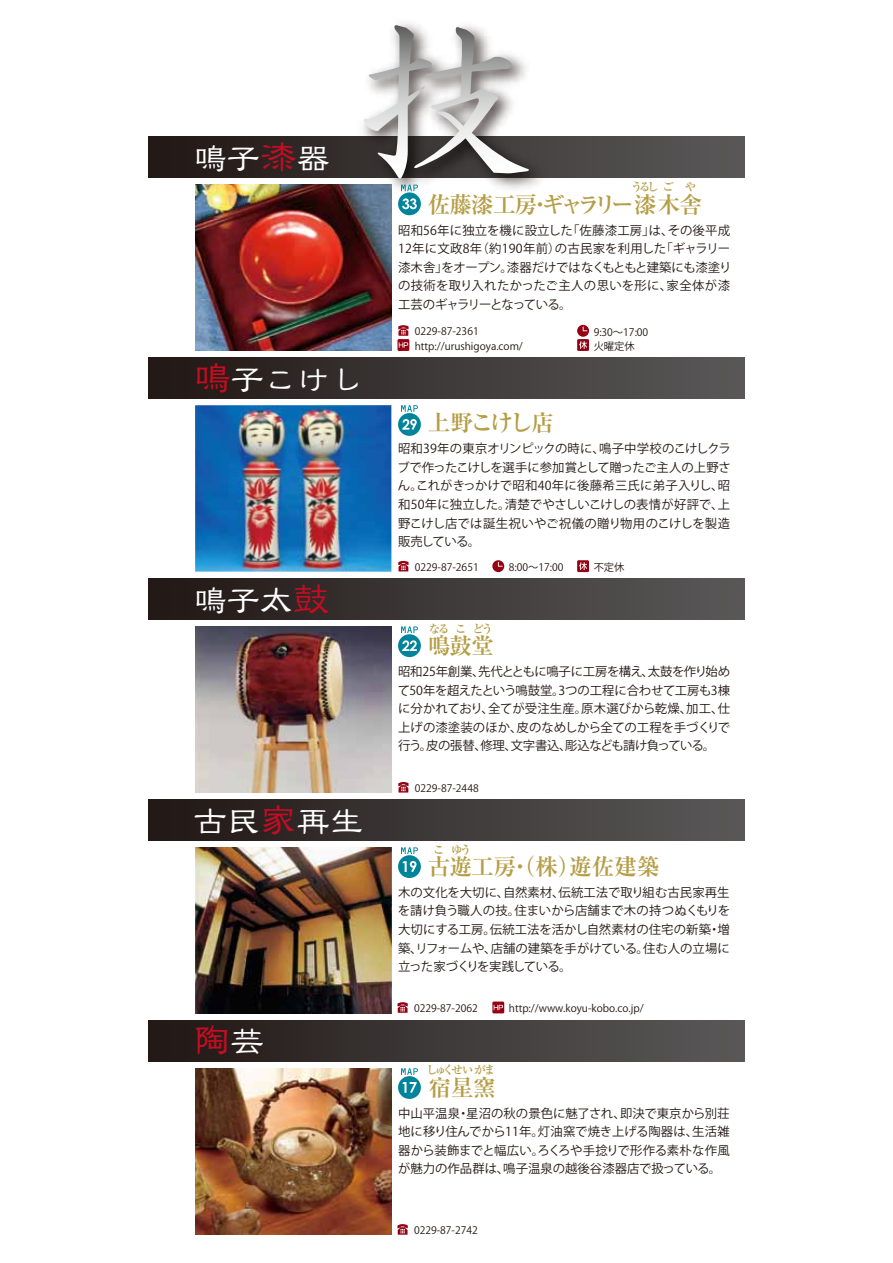
<style>
.page{position:relative;width:893px;height:1263px;background:#fff}
.page>*{position:absolute;margin:0;border:0;box-sizing:border-box;transform-origin:0 0}
.t1{font:37.2px "Likurei Std";color:#c30d23}
.t2{font:33px "Likurei Std";color:#fff}
.t3{font:700 22.65px "Ryumin Pro";letter-spacing:-.04em;color:#b59e46}
.t4{font:700 22.65px "Ryumin Pro";color:#b59e46}
.t5{font:12.45px/18.6px "Koz Go Pro";color:#221815;text-align:justify}
.t6{font:700 11.4px "Ryumin Pro";letter-spacing:-.18em;color:#b59e46}
.t7{font:10.35px "Koz Go Pro";color:#221815}
.s1{font-size:37.2px;color:#c30d23}
.s2{font-size:33px;color:#fff}
</style>
<div class="page">
<img style="left:195px;top:185px;width:196px;height:166px">
<img style="left:195px;top:405px;width:196px;height:167px">
<img style="left:195px;top:626px;width:196px;height:167px">
<img style="left:195px;top:847px;width:196px;height:167px">
<img style="left:195px;top:1068px;width:196px;height:167px">
<svg style="left:148px;top:137px;width:597px;height:41px;background:#3d3735"></svg>
<div style="left:148px;top:800px;width:597px;height:41px;background:linear-gradient(to right,#211715,#5a5a5a)"></div>
<div style="left:148px;top:579px;width:597px;height:41px;background:linear-gradient(to right,#211715,#5a5a5a)"></div>
<div style="left:148px;top:358px;width:597px;height:41px;background:linear-gradient(to right,#211715,#5a5a5a)"></div>
<div style="left:148px;top:1021px;width:597px;height:40px;background:linear-gradient(to right,#211715,#5a5a5a)"></div>
<img style="left:352px;top:23px;width:202px;height:180px">
<svg style="left:363px;top:25px;width:167px;height:154px"></svg>
<svg style="left:577px;top:325px;width:12px;height:12px"></svg>
<svg style="left:583px;top:326px;width:4px;height:5px"></svg>
<div style="left:577px;top:339px;width:12px;height:12px;background:#950012"></div>
<svg style="left:579px;top:341px;width:8px;height:8px"></svg>
<div style="left:397px;top:339px;width:12px;height:12px;background:#950012"></div>
<svg style="left:399px;top:342px;width:9px;height:6px"></svg>
<svg style="left:398px;top:325px;width:11px;height:11px"></svg>
<svg style="left:492px;top:1001px;width:12px;height:12px"></svg>
<svg style="left:494px;top:1005px;width:9px;height:5px"></svg>
<svg style="left:397px;top:1002px;width:11px;height:11px"></svg>
<svg style="left:397px;top:1224px;width:11px;height:11px"></svg>
<svg style="left:492px;top:560px;width:12px;height:12px"></svg>
<svg style="left:498px;top:562px;width:5px;height:5px"></svg>
<div style="left:577px;top:560px;width:12px;height:12px;background:#950012"></div>
<svg style="left:579px;top:562px;width:8px;height:8px"></svg>
<svg style="left:398px;top:561px;width:11px;height:10px"></svg>
<svg style="left:398px;top:782px;width:11px;height:10px"></svg>
<div style="left:398px;top:855px;width:23px;height:23px;background:#00849b;border-radius:50%"></div>
<svg style="left:402px;top:861px;width:14px;height:11px"></svg>
<svg style="left:401px;top:847px;width:17px;height:7px"></svg>
<div style="left:398px;top:413px;width:23px;height:23px;background:#00849b;border-radius:50%"></div>
<svg style="left:402px;top:419px;width:15px;height:11px"></svg>
<svg style="left:401px;top:405px;width:17px;height:7px"></svg>
<div style="left:398px;top:634px;width:23px;height:23px;background:#00849b;border-radius:50%"></div>
<svg style="left:402px;top:640px;width:15px;height:11px"></svg>
<svg style="left:401px;top:626px;width:17px;height:7px"></svg>
<svg style="left:401px;top:1068px;width:17px;height:7px"></svg>
<div style="left:398px;top:1076px;width:23px;height:23px;background:#00849b;border-radius:50%"></div>
<svg style="left:402px;top:1082px;width:15px;height:11px"></svg>
<div style="left:398px;top:192px;width:23px;height:23px;background:#00849b;border-radius:50%"></div>
<svg style="left:402px;top:198px;width:15px;height:11px"></svg>
<svg style="left:401px;top:185px;width:17px;height:6px"></svg>
<h2 class="t2" style="left:194px;top:136px;width:138px">鳴子<span class="s1">漆</span>器</h2>
<h2 class="t2" style="left:194px;top:357px;width:171px"><span class="s1">鳴</span>子こけし</h2>
<h2 class="t2" style="left:194px;top:578px;width:138px">鳴子太<span class="s1">鼓</span></h2>
<h2 class="t2" style="left:194px;top:799px;width:171px">古民<span class="s1">家</span>再生</h2>
<h1 class="t1" style="left:194px;top:1015px;width:72px">陶<span class="s2">芸</span></h1>
<p class="t6" style="left:631px;top:178px;width:44px">うるしご</p>
<p class="t6" style="left:685px;top:178px;width:13px">や</p>
<h3 class="t3" style="left:428px;top:186px;width:276px">佐藤漆工房・ギャラリー漆木舎</h3>
<p class="t5" style="left:398px;top:221px;width:335px">昭和56年に独立を機に設立した「佐藤漆工房」は、その後平成12年に文政8年（約190年前）の古民家を利用した「ギャラリー漆木舎」をオープン。漆器だけではなくもともと建築にも漆塗りの技術を取り入れたかったご主人の思いを形に、家全体が漆工芸のギャラリーとなっている。</p>
<p class="t7" style="left:415px;top:325px;width:65px">0229-87-2361</p>
<p class="t7" style="left:594px;top:325px;width:56px">9:30～17:00</p>
<p class="t7" style="left:415px;top:339px;width:110px">http://urushigoya.com/</p>
<p class="t7" style="left:594px;top:339px;width:43px">火曜定休</p>
<h3 class="t3" style="left:428px;top:405px;width:128px">上野こけし店</h3>
<p class="t5" style="left:397px;top:440px;width:335px">昭和39年の東京オリンピックの時に、鳴子中学校のこけしクラブで作ったこけしを選手に参加賞として贈ったご主人の上野さん。これがきっかけで昭和40年に後藤希三氏に弟子入りし、昭和50年に独立した。清楚でやさしいこけしの表情が好評で、上野こけし店では誕生祝いやご祝儀の贈り物用のこけしを製造販売している。</p>
<p class="t7" style="left:415px;top:560px;width:65px">0229-87-2651</p>
<p class="t7" style="left:509px;top:560px;width:56px">8:00～17:00</p>
<p class="t7" style="left:594px;top:560px;width:32px">不定休</p>
<p class="t6" style="left:455px;top:619px;width:13px">こ</p>
<p class="t6" style="left:472px;top:619px;width:22px">どう</p>
<p class="t6" style="left:429px;top:619px;width:22px">なる</p>
<h3 class="t3" style="left:428px;top:628px;width:68px">鳴鼓堂</h3>
<p class="t5" style="left:398px;top:662px;width:334px">昭和25年創業、先代とともに鳴子に工房を構え、太鼓を作り始めて50年を超えたという鳴鼓堂。3つの工程に合わせて工房も3棟に分かれており、全てが受注生産。原木選びから乾燥、加工、仕上げの漆塗装のほか、皮のなめしから全ての工程を手づくりで行う。皮の張替、修理、文字書込、彫込なども請け負っている。</p>
<p class="t7" style="left:415px;top:782px;width:65px">0229-87-2448</p>
<p class="t6" style="left:451px;top:840px;width:22px">ゆう</p>
<p class="t6" style="left:433px;top:840px;width:13px">こ</p>
<h3 class="t4" style="left:428px;top:848px;width:234px">古遊工房・（株）遊佐建築</h3>
<p class="t5" style="left:398px;top:883px;width:334px">木の文化を大切に、自然素材、伝統工法で取り組む古民家再生を請け負う職人の技。住まいから店舗まで木の持つぬくもりを大切にする工房。伝統工法を活かし自然素材の住宅の新築・増築、リフォームや、店舗の建築を手がけている。住む人の立場に立った家づくりを実践している。</p>
<p class="t7" style="left:414px;top:1002px;width:65px">0229-87-2062</p>
<p class="t7" style="left:509px;top:1002px;width:136px">http://www.koyu-kobo.co.jp/</p>
<p class="t6" style="left:426px;top:1061px;width:30px">しゅく</p>
<h3 class="t3" style="left:429px;top:1069px;width:69px">宿星窯</h3>
<p class="t6" style="left:452px;top:1061px;width:45px">せいがま</p>
<p class="t5" style="left:398px;top:1104px;width:333px">中山平温泉・星沼の秋の景色に魅了され、即決で東京から別荘地に移り住んでから11年。灯油窯で焼き上げる陶器は、生活雑器から装飾までと幅広い。ろくろや手捻りで形作る素朴な作風が魅力の作品群は、鳴子温泉の越後谷漆器店で扱っている。</p>
<p class="t7" style="left:414px;top:1224px;width:65px">0229-87-2742</p>
</div>
